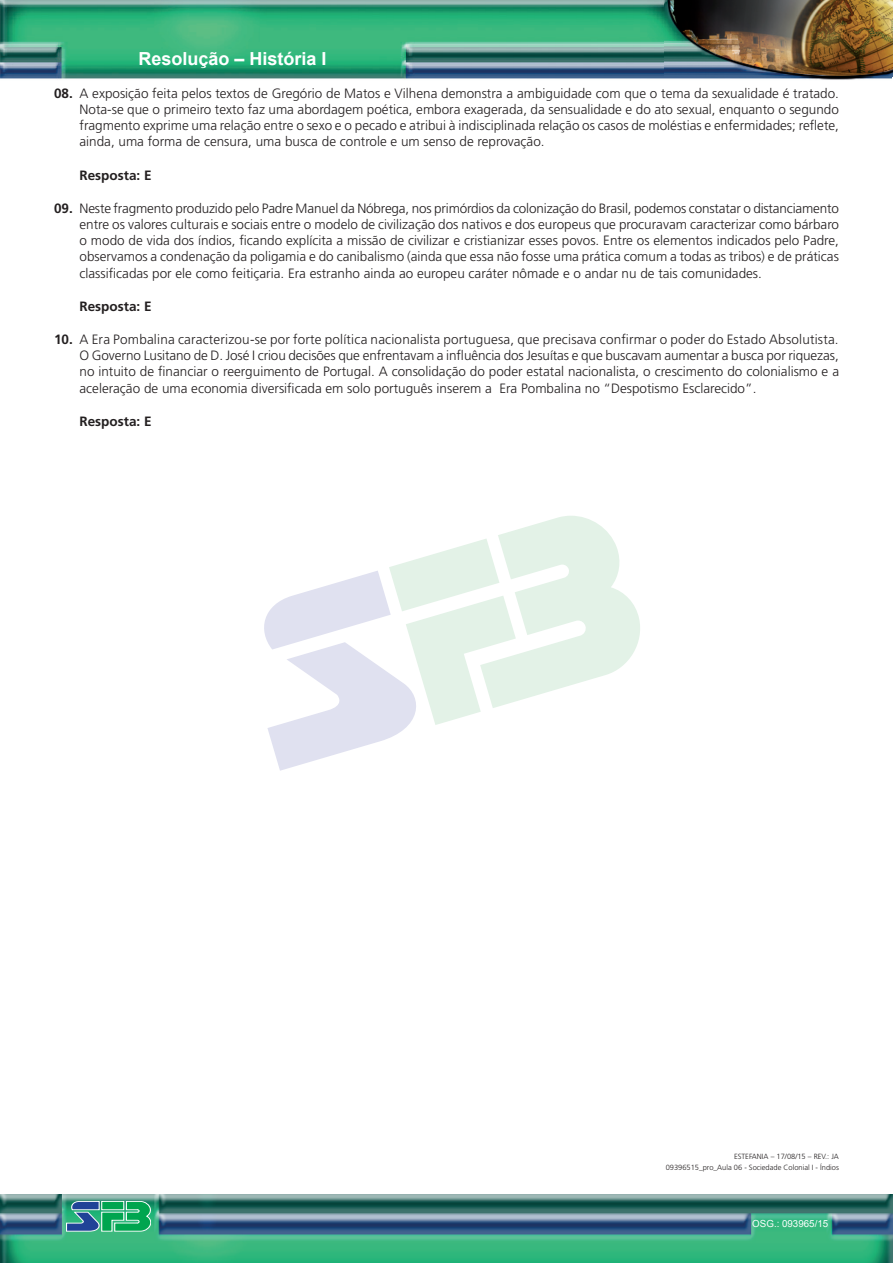
<style>
.page{position:relative;width:893px;height:1263px;background:#fff}
.page>*{position:absolute;margin:0;border:0;box-sizing:border-box;transform-origin:0 0}
.t1{font:700 18px "Arial";color:#fff}
.t2{font:300 13.5px/16.2px "Frutiger";color:#231f20;text-align:justify}
.t3{font:700 13.5px "Frutiger";color:#231f20}
.t4{font:9.75px "Arial";color:#fff}
.t5{font:300 7.5px/10.2px "Frutiger";color:#231f20;text-align:right}
.s1{font-weight:700}
</style>
<div class="page">
<img style="left:0;top:1195px;width:893px;height:68px">
<svg style="left:66px;top:1201px;width:85px;height:30px;background:#39a184"></svg>
<svg style="left:264px;top:516px;width:376px;height:255px"></svg>
<img style="left:0;top:0;width:892px;height:80px">
<h1 class="t1" style="left:139px;top:46px;width:190px">Resolução – História I</h1>
<p class="t2" style="left:80px;top:85px;width:761px;text-indent:-26px"><span class="s1">08.</span> A exposição feita pelos textos de Gregório de Matos e Vilhena demonstra a ambiguidade com que o tema da sexualidade é tratado.<br>Nota-se que o primeiro texto faz uma abordagem poética, embora exagerada, da sensualidade e do ato sexual, enquanto o segundo fragmento exprime uma relação entre o sexo e o pecado e atribui à indisciplinada relação os casos de moléstias e enfermidades; reflete, ainda, uma forma de censura, uma busca de controle e um senso de reprovação.</p>
<p class="t3" style="left:80px;top:167px;width:74px">Resposta: E</p>
<p class="t2" style="left:80px;top:200px;width:761px;text-indent:-26px"><span class="s1">09.</span> Neste fragmento produzido pelo Padre Manuel da Nóbrega, nos primórdios da colonização do Brasil, podemos constatar o distanciamento entre os valores culturais e sociais entre o modelo de civilização dos nativos e dos europeus que procuravam caracterizar como bárbaro o modo de vida dos índios, ficando explícita a missão de civilizar e cristianizar esses povos. Entre os elementos indicados pelo Padre, observamos a condenação da poligamia e do canibalismo (ainda que essa não fosse uma prática comum a todas as tribos) e de práticas classificadas por ele como feitiçaria. Era estranho ainda ao europeu caráter nômade e o andar nu de tais comunidades.</p>
<p class="t3" style="left:80px;top:298px;width:74px">Resposta: E</p>
<p class="t2" style="left:80px;top:331px;width:761px;text-indent:-26px"><span class="s1">10.</span> A Era Pombalina caracterizou-se por forte política nacionalista portuguesa, que precisava confirmar o poder do Estado Absolutista.<br>O Governo Lusitano de D. José I criou decisões que enfrentavam a influência dos Jesuítas e que buscavam aumentar a busca por riquezas, no intuito de financiar o reerguimento de Portugal. A consolidação do poder estatal nacionalista, o crescimento do colonialismo e a aceleração de uma economia diversificada em solo português inserem a Era Pombalina no “Despotismo Esclarecido”.</p>
<p class="t3" style="left:80px;top:413px;width:74px">Resposta: E</p>
<p class="t5" style="left:666px;top:1152px;width:175px">ESTEFANIA – 17/08/15 – REV.: JA<br>09396515_pro_Aula 06 - Sociedade Colonial I - Índios</p>
<p class="t4" style="left:752px;top:1217px;width:77px">OSG.: 093965/15</p>
</div>
